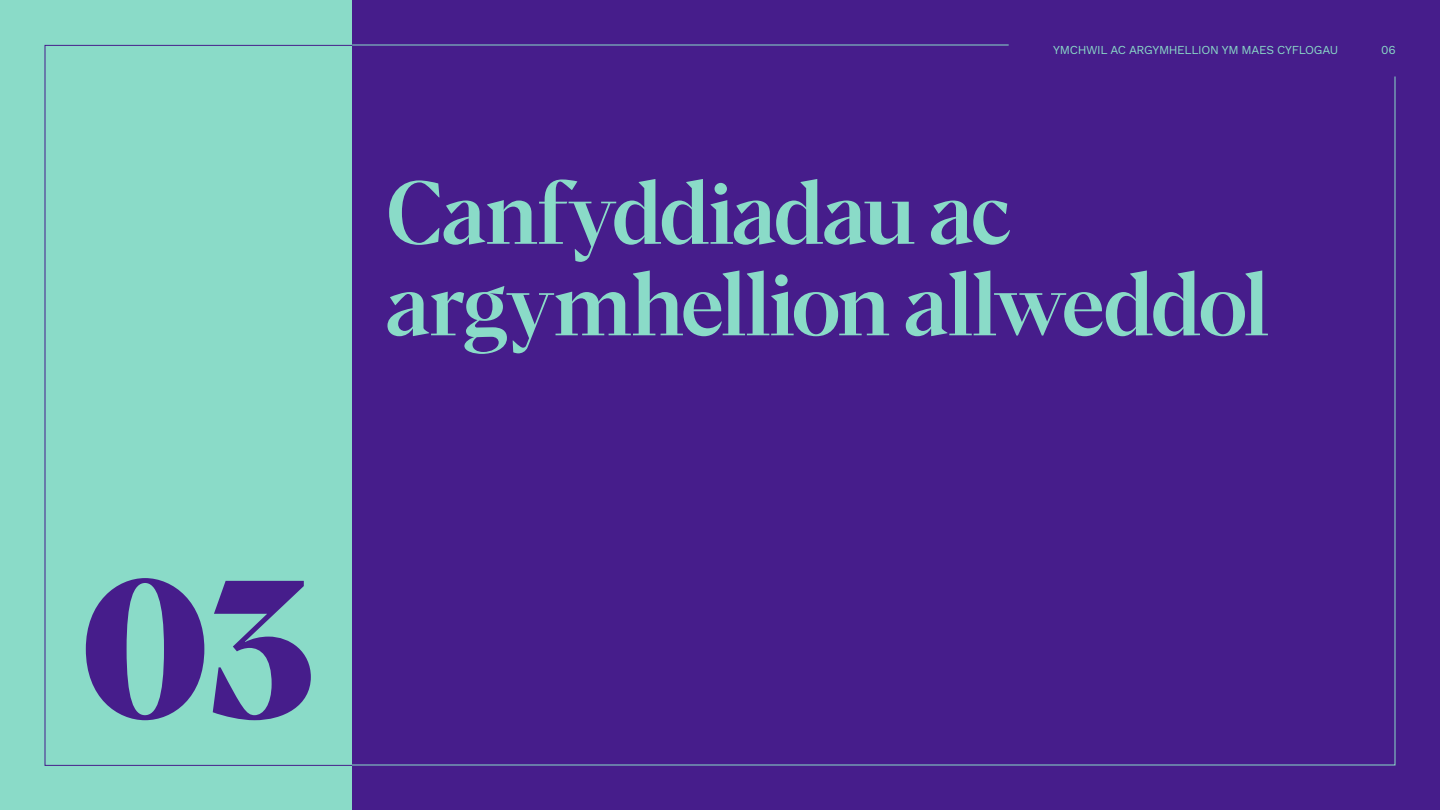
<style>
.page{position:relative;width:1440px;height:810px;background:#fff}
.page>*{position:absolute;margin:0;border:0;box-sizing:border-box;transform-origin:0 0}
.t1{font:900 195px "Para Supreme";color:#461d8b}
.t2{font:500 87px/91.5px "Para Supreme";letter-spacing:-.035em;color:#8adbc8}
.t3{font:12px "Work Sans";letter-spacing:-.03em;color:#8adbc8}
</style>
<div class="page">
<div style="left:352px;top:0;width:1088px;height:810px;background:#461d8b"></div>
<hr style="left:352px;top:45px;width:657px;height:1px;background:#8adbc8">
<div style="left:0;top:0;width:352px;height:810px;background:#8adbc8"></div>
<p class="t3" style="left:1053px;top:41px;width:287px">YMCHWIL AC ARGYMHELLION YM MAES CYFLOGAU</p>
<p class="t3" style="left:1381px;top:41px;width:16px">06</p>
<h2 class="t2" style="left:385px;top:163px;width:886px">Canfyddiadau ac argymhellion allweddol</h2>
<h1 class="t1" style="left:79px;top:504px;width:241px">03</h1>
</div>
